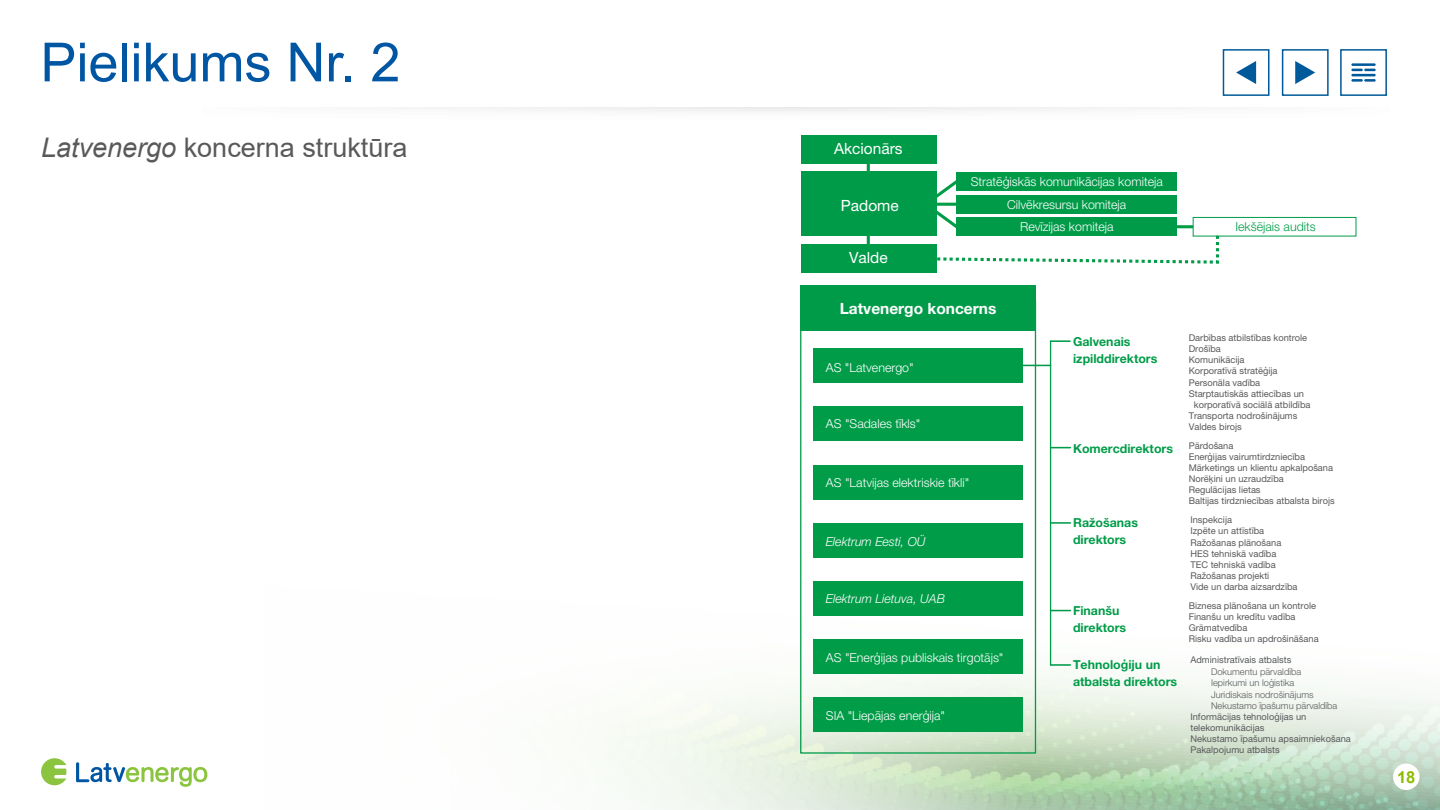
<style>
.page{position:relative;width:1440px;height:810px;background:#fff}
.page>*{position:absolute;margin:0;border:0;box-sizing:border-box;transform-origin:0 0}
.t1{font:54px "Arial";color:#0056a2}
.t2{font:27px "Arial";color:#595959}
.t3{font:700 16.5px "Arial";color:#8dbb00}
.t4{font:15.45px "Helvetica Neue LT Pro";color:#fff}
.t5{font:700 15.45px "Helvetica Neue LT Pro";color:#fff}
.t6{font:300 12.45px/22.5px "Helvetica Neue LT Pro";color:#fff;text-align:center}
.t7{font:700 12.45px/17.1px "Helvetica Neue LT Pro";color:#009c48}
.t8{font:italic 300 12.45px "Helvetica Neue LT Pro";color:#fff}
.t9{font:300 12.45px "Helvetica Neue LT Pro";color:#009c48}
.t10{font:9.3px/11.1px "Helvetica Neue LT Pro";color:#58595b}
.t11{font:300 9.3px/11.1px "Helvetica Neue LT Pro";color:#58595b}
.s1{font-style:italic}
</style>
<div class="page">
<svg style="left:1024px;top:651px;width:413px;height:159px"></svg>
<svg style="left:52px;top:674px;width:972px;height:136px"></svg>
<div style="left:1393px;top:764px;width:27px;height:26px;background:#fff;border-radius:50%"></div>
<svg style="left:41px;top:758px;width:25px;height:27px"></svg>
<svg style="left:76px;top:762px;width:131px;height:25px"></svg>
<div style="left:813px;top:348px;width:210px;height:35px;background:#009c48"></div>
<div style="left:813px;top:407px;width:210px;height:34px;background:#009c48"></div>
<div style="left:813px;top:465px;width:210px;height:34px;background:#009c48"></div>
<div style="left:813px;top:523px;width:210px;height:35px;background:#009c48"></div>
<div style="left:813px;top:581px;width:210px;height:35px;background:#009c48"></div>
<div style="left:813px;top:639px;width:210px;height:35px;background:#009c48"></div>
<div style="left:813px;top:698px;width:210px;height:34px;background:#009c48"></div>
<div style="left:801px;top:286px;width:235px;height:45px;background:#009b49"></div>
<svg style="left:1023px;top:365px;width:27px;height:1px"></svg>
<svg style="left:1051px;top:447px;width:19px;height:1px"></svg>
<svg style="left:1051px;top:522px;width:19px;height:2px"></svg>
<svg style="left:1051px;top:610px;width:19px;height:1px"></svg>
<svg style="left:1051px;top:664px;width:19px;height:2px"></svg>
<div style="left:800px;top:300px;width:236px;height:454px;border:1px solid #009b49"></div>
<div style="left:801px;top:171px;width:135px;height:65px;background:#009b49"></div>
<div style="left:801px;top:244px;width:135px;height:28px;background:#009b49"></div>
<hr style="left:867px;top:231px;width:3px;height:16px;background:#009c48">
<hr style="left:867px;top:159px;width:3px;height:15px;background:#009c48">
<div style="left:957px;top:172px;width:220px;height:19px;background:#009b49"></div>
<div style="left:1193px;top:217px;width:163px;height:20px;border:1px solid #009c48"></div>
<div style="left:801px;top:136px;width:135px;height:28px;background:#009b49"></div>
<svg style="left:936px;top:176px;width:285px;height:89px"></svg>
<hr style="left:1050px;top:341px;width:1px;height:324px;background:#009b49">
<svg style="left:1051px;top:340px;width:19px;height:2px"></svg>
<svg style="left:1295px;top:61px;width:20px;height:23px"></svg>
<svg style="left:1236px;top:61px;width:20px;height:23px"></svg>
<hr style="left:1351px;top:63px;width:25px;height:3px;background:#00599a">
<hr style="left:1351px;top:74px;width:25px;height:2px;background:#00599a">
<svg style="left:1351px;top:69px;width:25px;height:2px"></svg>
<svg style="left:1351px;top:79px;width:25px;height:3px"></svg>
<div style="left:1223px;top:49px;width:46px;height:47px;border:2px solid #00599a"></div>
<div style="left:1282px;top:49px;width:47px;height:47px;border:2px solid #00599a"></div>
<div style="left:1340px;top:49px;width:47px;height:47px;border:2px solid #00599a"></div>
<h1 class="t1" style="left:40px;top:25px;width:362px">Pielikums Nr. 2</h1>
<h2 class="t2" style="left:41px;top:129px;width:368px"><span class="s1">Latvenergo</span> koncerna struktūra</h2>
<h3 class="t4" style="left:834px;top:140px;width:70px">Akcionārs</h3>
<h3 class="t4" style="left:841px;top:196px;width:59px">Padome</h3>
<h3 class="t4" style="left:849px;top:248px;width:40px">Valde</h3>
<h3 class="t6" style="left:971px;top:170px;width:194px">Stratēģiskās komunikācijas komiteja<br>Cilvēkresursu komiteja<br>Revīzijas komiteja</h3>
<h3 class="t5" style="left:840px;top:299px;width:158px">Latvenergo koncerns</h3>
<h3 class="t9" style="left:1235px;top:219px;width:82px">Iekšējais audits</h3>
<h3 class="t6" style="left:826px;top:356px;width:89px">AS "Latvenergo"</h3>
<h3 class="t6" style="left:826px;top:413px;width:96px">AS "Sadales tīkls"</h3>
<h3 class="t6" style="left:826px;top:471px;width:145px">AS "Latvijas elektriskie tīkli"</h3>
<h3 class="t8" style="left:826px;top:534px;width:101px">Elektrum Eesti, OÜ</h3>
<h3 class="t8" style="left:826px;top:592px;width:121px">Elektrum Lietuva, UAB</h3>
<h3 class="t6" style="left:826px;top:646px;width:179px">AS "Enerģijas publiskais tirgotājs"</h3>
<h3 class="t6" style="left:826px;top:704px;width:121px">SIA "Liepājas enerģija"</h3>
<h3 class="t7" style="left:1073px;top:333px;width:86px">Galvenais izpilddirektors</h3>
<p class="t10" style="left:1189px;top:332px;width:120px">Darbības atbilstības kontrole</p>
<p class="t10" style="left:1189px;top:343px;width:34px">Drošība</p>
<p class="t10" style="left:1189px;top:354px;width:57px">Komunikācija</p>
<p class="t10" style="left:1189px;top:366px;width:90px">Korporatīvā stratēģija</p>
<p class="t10" style="left:1189px;top:377px;width:73px">Personāla vadība</p>
<p class="t10" style="left:1189px;top:388px;width:117px">Starptautiskās attiecības un</p>
<p class="t10" style="left:1194px;top:399px;width:118px">korporatīvā sociālā atbildība</p>
<p class="t10" style="left:1189px;top:410px;width:110px">Transporta nodrošinājums</p>
<p class="t10" style="left:1189px;top:421px;width:55px">Valdes birojs</p>
<h3 class="t7" style="left:1073px;top:439px;width:101px">Komercdirektors</h3>
<p class="t10" style="left:1189px;top:440px;width:46px">Pārdošana</p>
<p class="t10" style="left:1189px;top:452px;width:148px">Enerģijas vairumtirdzniecība<br>Mārketings un klientu apkalpošana<br>Norēķini un uzraudzība<br>Regulācijas lietas<br>Baltijas tirdzniecības atbalsta birojs</p>
<p class="t10" style="left:1190px;top:514px;width:109px">Inspekcija<br>Izpēte un attīstība<br>Ražošanas plānošana<br>HES tehniskā vadība<br>TEC tehniskā vadība<br>Ražošanas projekti<br>Vide un darba aizsardzība</p>
<p class="t10" style="left:1189px;top:600px;width:131px">Biznesa plānošana un kontrole<br>Finanšu un kredītu vadība<br>Grāmatvedība<br>Risku vadība un apdrošināšana</p>
<p class="t10" style="left:1190px;top:654px;width:103px">Administratīvais atbalsts</p>
<h3 class="t7" style="left:1073px;top:514px;width:66px">Ražošanas direktors</h3>
<h3 class="t7" style="left:1073px;top:601px;width:55px">Finanšu direktors</h3>
<h3 class="t7" style="left:1073px;top:656px;width:106px">Tehnoloģiju un atbalsta direktors</h3>
<p class="t11" style="left:1211px;top:666px;width:128px">Dokumentu pārvaldība<br>Iepirkumi un loģistika<br>Juridiskais nodrošinājums<br>Nekustamo īpašumu pārvaldība</p>
<p class="t10" style="left:1190px;top:711px;width:162px">Informācijas tehnoloģijas un telekomunikācijas<br>Nekustamo īpašumu apsaimniekošana<br>Pakalpojumu atbalsts</p>
<h3 class="t3" style="left:1397px;top:765px;width:20px">18</h3>
</div>
